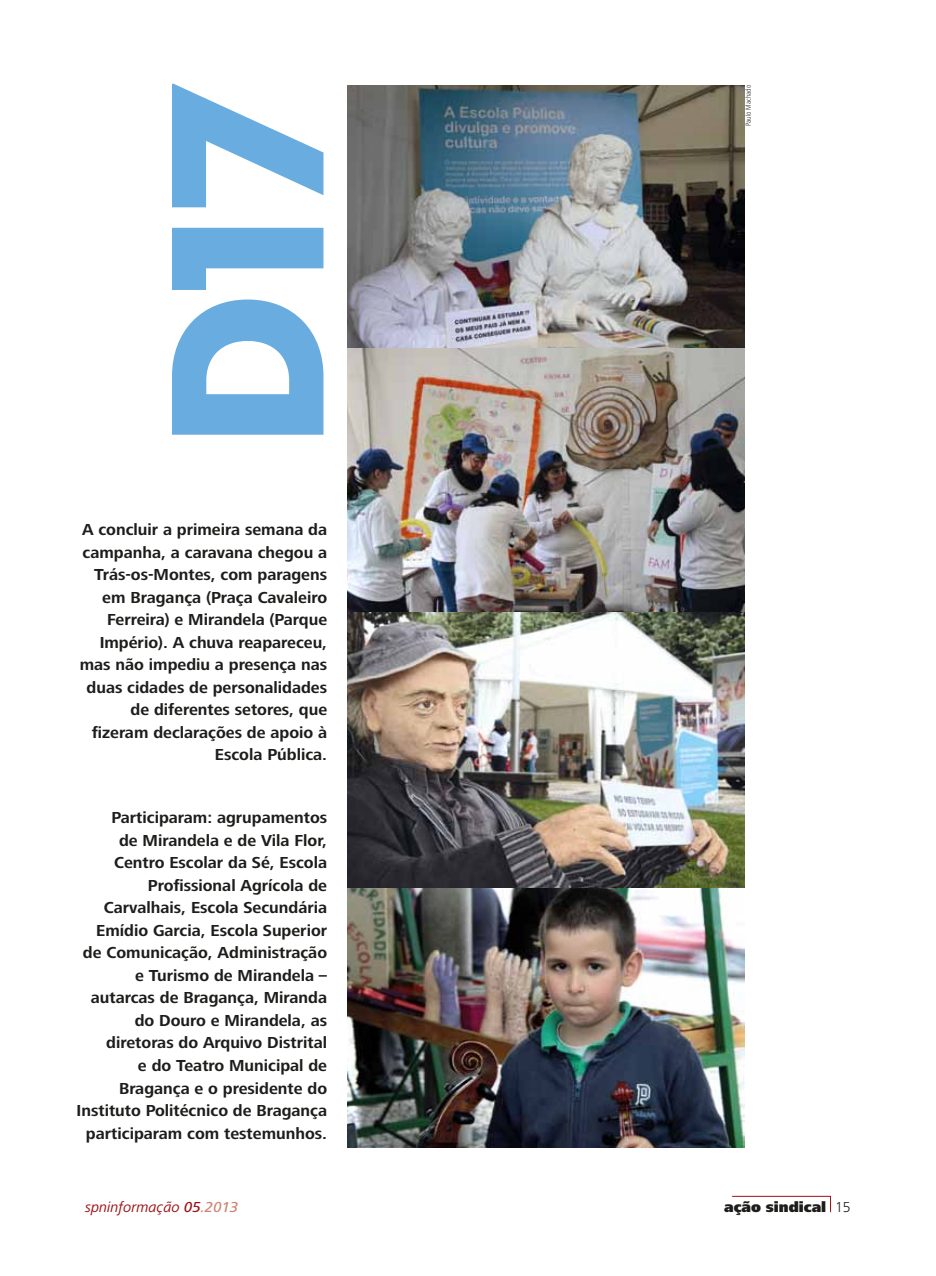
<style>
.page{position:relative;width:936px;height:1276px;background:#fff}
.page>*{position:absolute;margin:0;border:0;box-sizing:border-box;transform-origin:0 0}
.t1{font:222.6px "Neutra Disp Titling";color:#69acdf}
.t2{font:700 16.5px/22.5px "Frutiger Next LT";color:#1d1d1b;text-align:right}
.t3{font:italic 15px "Frutiger Next LT";color:#9d0f12}
.t4{font:900 15px "Frutiger Next LT";color:#1d1d1b}
.t5{font:300 15px "Frutiger Next LT";color:#1d1d1b}
.t6{font:300 condensed 7.5px "Frutiger Next LT";color:#1d1d1b}
.s1{font-weight:500}
.s2{font-weight:500;color:#cf8471}
</style>
<div class="page">
<svg style="left:732px;top:1195px;width:99px;height:18px"></svg>
<img style="left:347px;top:887px;width:397px;height:260px">
<img style="left:347px;top:85px;width:397px;height:802px">
<h1 class="t1" style="left:108px;top:448px;width:367px;rotate:-90deg">D17</h1>
<p class="t6" style="left:744px;top:126px;width:42px;rotate:-90deg">Paulo Machado</p>
<p class="t2" style="left:80px;top:518px;width:249px">A concluir a primeira semana da campanha, a caravana chegou a<br>Trás-os-Montes, com paragens em Bragança (Praça Cavaleiro<br>Ferreira) e Mirandela (Parque<br>Império). A chuva reapareceu, mas não impediu a presença nas duas cidades de personalidades de diferentes setores, que fizeram declarações de apoio à<br>Escola Pública.</p>
<p class="t2" style="left:77px;top:806px;width:252px">Participaram: agrupamentos<br>de Mirandela e de Vila Flor,<br>Centro Escolar da Sé, Escola<br>Profissional Agrícola de<br>Carvalhais, Escola Secundária<br>Emídio Garcia, Escola Superior de Comunicação, Administração e Turismo de Mirandela – autarcas de Bragança, Miranda do Douro e Mirandela, as diretoras do Arquivo Distrital<br>e do Teatro Municipal de<br>Bragança e o presidente do<br>Instituto Politécnico de Bragança participaram com testemunhos.</p>
<p class="t3" style="left:85px;top:1199px;width:155px">spninformação <span class="s1">05</span><span class="s2">.2013</span></p>
<p class="t4" style="left:724px;top:1198px;width:103px">ação sindical</p>
<p class="t5" style="left:835px;top:1199px;width:17px">15</p>
</div>
